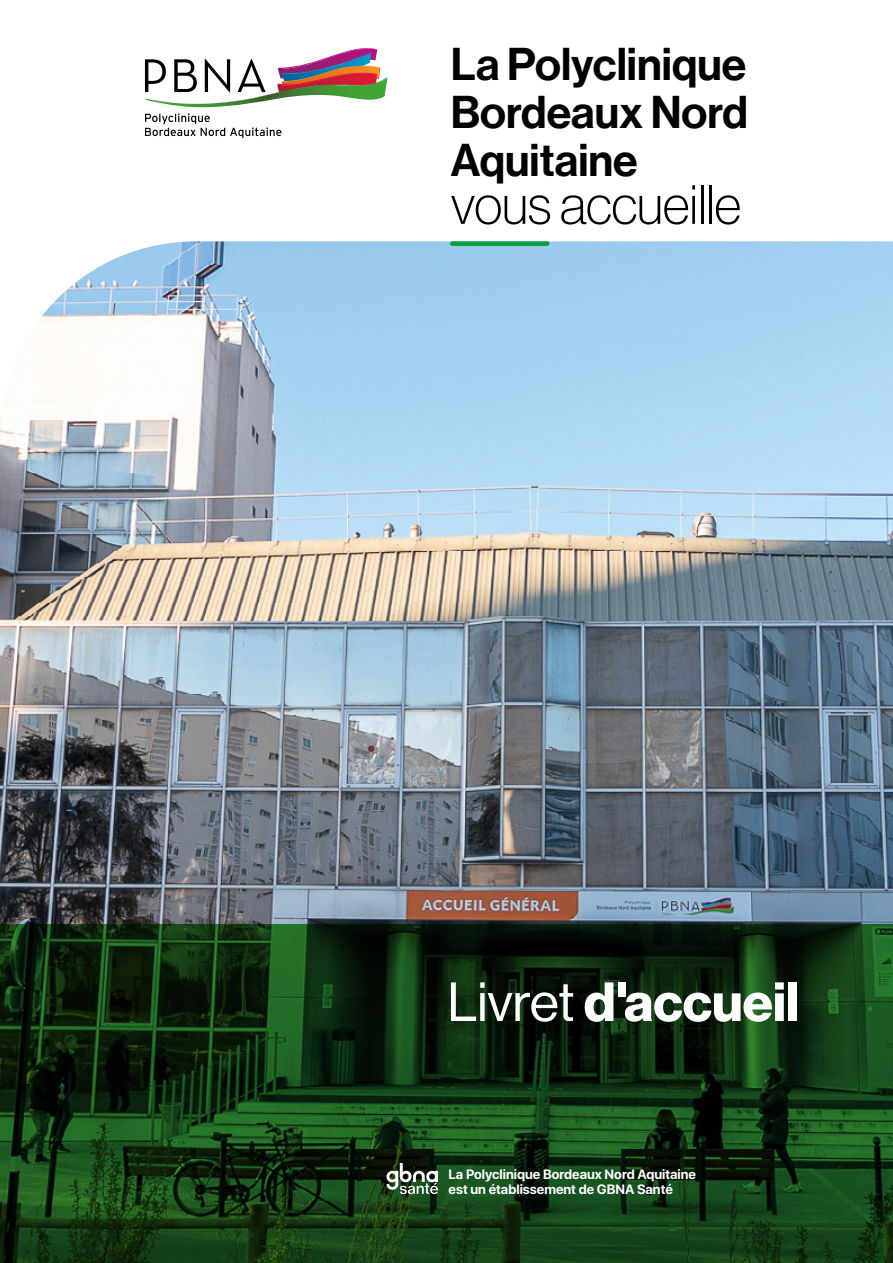
<style>
.page{position:relative;width:893px;height:1263px;background:#fff}
.page>*{position:absolute;margin:0;border:0;box-sizing:border-box;transform-origin:0 0}
.t1{font:700 54px "Neue Haas Display";color:#fff}
.t2{font:100 54px "Neue Haas Display";color:#000}
.t3{font:45px/48px "Neue Haas Display Mediu";color:#000;text-align:justify}
.t4{font:700 13.5px/15px "SF Pro Display";color:#fff}
.s1{font-weight:400}
</style>
<div class="page">
<img style="left:0;top:241px;width:893px;height:683px">
<svg style="left:0;top:924px;width:893px;height:339px;background:#113513"></svg>
<div style="left:452px;top:241px;width:95px;height:5px;background:#009e3c"></div>
<svg style="left:386px;top:1163px;width:52px;height:31px"></svg>
<svg style="left:145px;top:48px;width:242px;height:90px"></svg>
<h2 class="t3" style="left:451px;top:41px;width:299px">La Polyclinique Bordeaux Nord Aquitaine</h2>
<h1 class="t2" style="left:451px;top:175px;width:292px">vous accueille</h1>
<h1 class="t1" style="left:447px;top:970px;width:353px"><span class="s1">Livret</span> d'accueil</h1>
<p class="t4" style="left:449px;top:1166px;width:249px">La Polyclinique Bordeaux Nord Aquitaine est un établissement de GBNA Santé</p>
</div>
